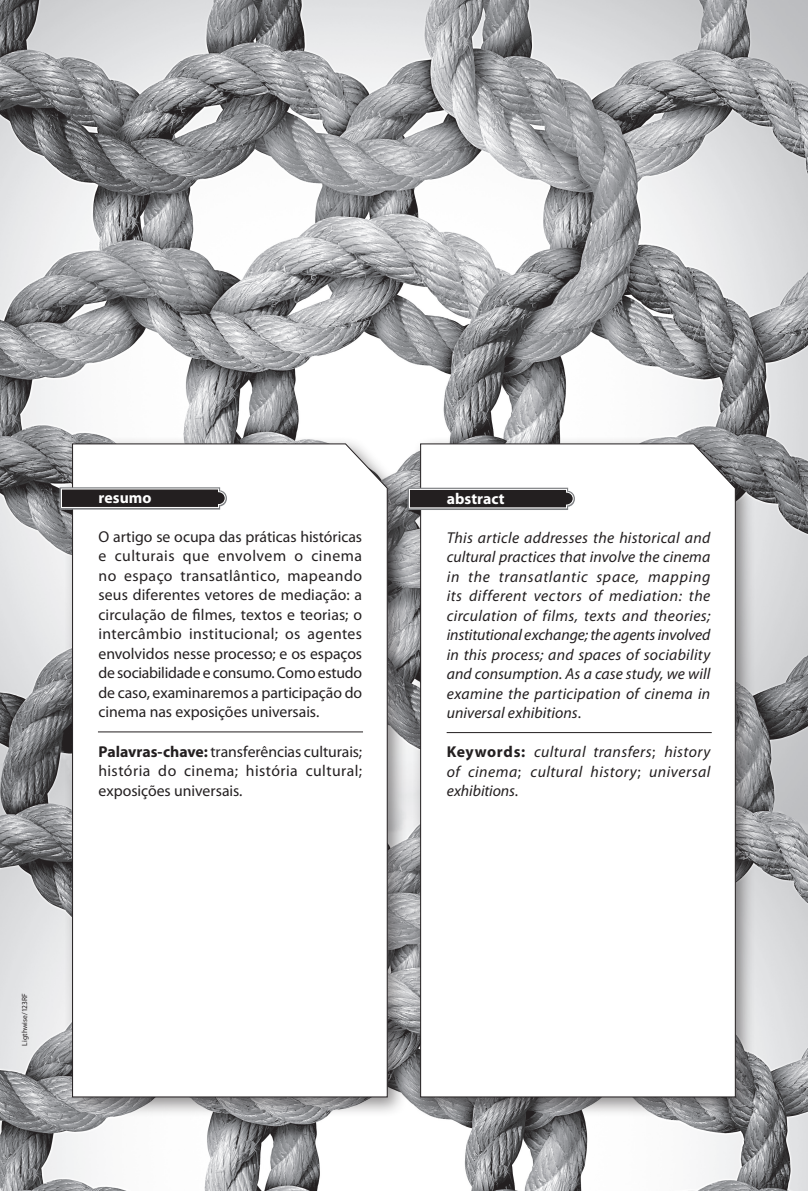
<style>
.page{position:relative;width:808px;height:1191px;background:#fff}
.page>*{position:absolute;margin:0;border:0;box-sizing:border-box;transform-origin:0 0}
.t1{font:15.75px/19.5px "Myriad Pro";color:#231f20;text-align:justify}
.t2{font:italic 15.75px/19.5px "Myriad Pro";letter-spacing:.02em;color:#231f20;text-align:justify}
.t3{font:700 15.75px "Myriad Pro";letter-spacing:.005em;color:#fff}
.t4{font:7.5px "Myriad Pro";letter-spacing:.015em;color:#231f20}
.s1{font-weight:700}
.s2{font-style:normal}
.s3{font-weight:700;font-style:normal}
</style>
<div class="page">
<img style="left:0;top:0;width:808px;height:1191px">
<div style="left:64px;top:435px;width:343px;height:682px;background:#231f20;opacity:.5"></div>
<svg style="left:72px;top:443px;width:316px;height:654px"></svg>
<div style="left:412px;top:435px;width:343px;height:682px;background:#231f20;opacity:.5"></div>
<svg style="left:420px;top:443px;width:316px;height:654px"></svg>
<svg style="left:60px;top:487px;width:167px;height:28px"></svg>
<svg style="left:408px;top:488px;width:167px;height:27px"></svg>
<hr style="left:98px;top:731px;width:265px;height:1px;background:#231f20">
<hr style="left:447px;top:732px;width:265px;height:1px;background:#231f20">
<p class="t3" style="left:98px;top:487px;width:55px">resumo</p>
<p class="t1" style="left:98px;top:526px;width:265px">O artigo se ocupa das práticas históricas e culturais que envolvem o cinema no espaço transatlântico, mapeando seus diferentes vetores de mediação: a circulação de filmes, textos e teorias; o intercâmbio institucional; os agentes envolvidos nesse processo; e os espaços de sociabilidade e consumo. Como estudo de caso, examinaremos a participação do cinema nas exposições universais.</p>
<p class="t1" style="left:98px;top:741px;width:265px"><span class="s1">Palavras-chave:</span> transferências culturais; história do cinema; história cultural; exposições universais.</p>
<p class="t4" style="left:20px;top:1045px;width:54px;rotate:-90deg">Ligthwise/123RF</p>
<p class="t3" style="left:447px;top:488px;width:59px">abstract</p>
<p class="t2" style="left:447px;top:527px;width:265px">This article addresses the historical and cultural practices that involve the cinema in the transatlantic space, mapping its different vectors of mediation: the circulation of films, texts and theories; institutional exchange; the agents involved in this process; and spaces of sociability and consumption. As a case study, we will examine the participation of cinema in universal exhibitions<span class="s2">.</span></p>
<p class="t2" style="left:447px;top:742px;width:265px"><span class="s3">Keywords:</span> cultural transfers<span class="s2">;</span> history of cinema<span class="s2">;</span> cultural history<span class="s2">;</span> universal exhibitions<span class="s2">.</span></p>
</div>
